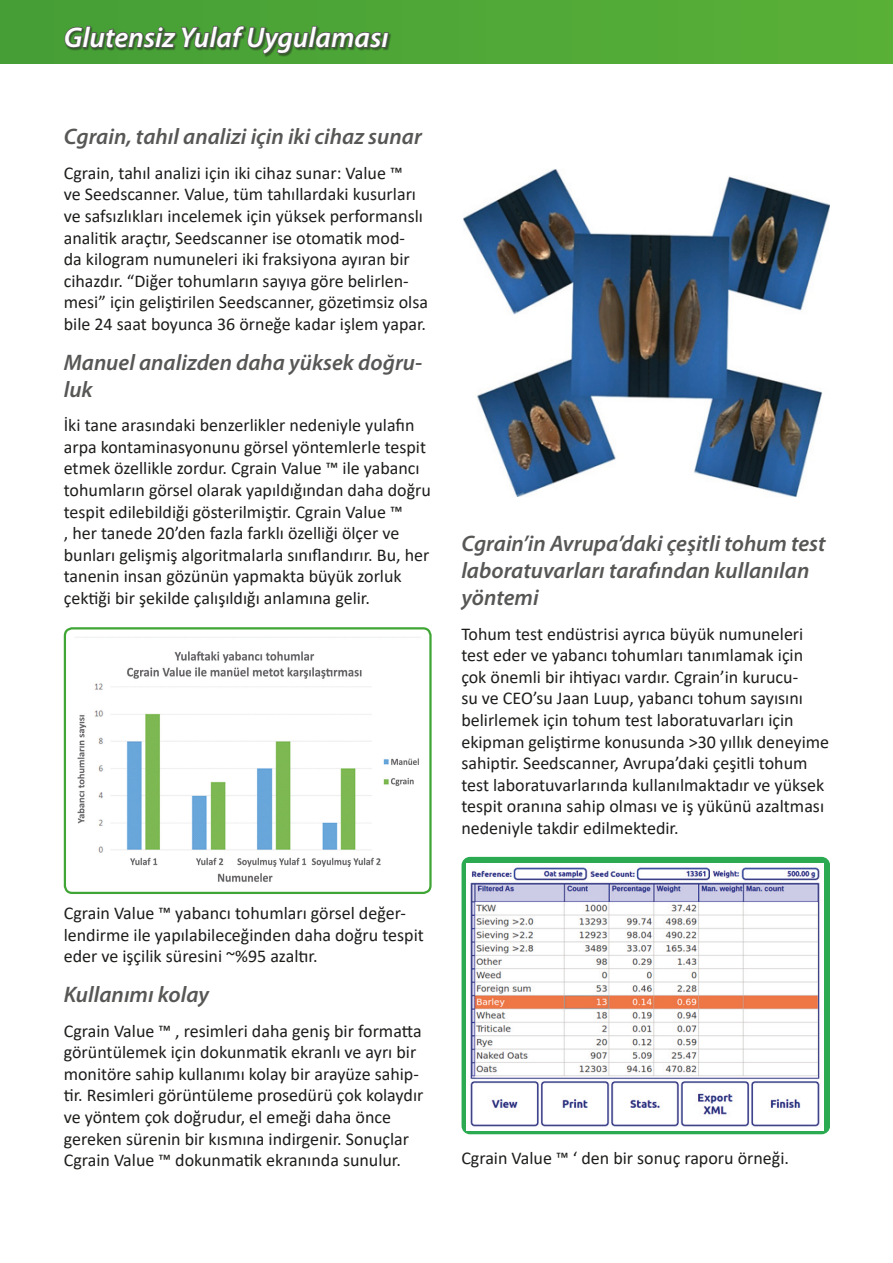
<style>
.page{position:relative;width:893px;height:1263px;background:#fff}
.page>*{position:absolute;margin:0;border:0;box-sizing:border-box;transform-origin:0 0}
.t1{font:italic 600 28.65px "Myriad Pro";color:#fff}
.t2{font:italic 600 22.5px/27px "Myriad Pro";color:#575756}
.t3{font:18px/21.6px "Calibri";color:#1d1d1b}
</style>
<div class="page">
<img style="left:64px;top:630px;width:365px;height:264px">
<div style="left:64px;top:627px;width:368px;height:267px;border:2px solid #3fa535;border-radius:7px"></div>
<div style="left:0;top:0;width:893px;height:64px;background:#51a937"></div>
<div style="left:462px;top:857px;width:367px;height:277px;background:#2baa52;border-radius:8px"></div>
<img style="left:466px;top:863px;width:357px;height:267px">
<img style="left:463px;top:169px;width:367px;height:328px">
<svg style="left:64px;top:25px;width:326px;height:32px"></svg>
<h1 class="t1" style="left:64px;top:19px;width:326px">Glutensiz Yulaf Uygulaması</h1>
<p class="t2" style="left:64px;top:123px;width:360px">Cgrain, tahıl analizi için iki cihaz sunar</p>
<p class="t3" style="left:64px;top:162px;width:366px">Cgrain, tahıl analizi için iki cihaz sunar: Value ™<br>ve Seedscanner. Value, tüm tahıllardaki kusurları ve safsızlıkları incelemek için yüksek performanslı analitik araçtır, Seedscanner ise otomatik mod-<br>da kilogram numuneleri iki fraksiyona ayıran bir cihazdır. “Diğer tohumların sayıya göre belirlen&shy;mesi” için geliştirilen Seedscanner, gözetimsiz olsa bile 24 saat boyunca 36 örneğe kadar işlem yapar.</p>
<p class="t2" style="left:64px;top:348px;width:360px">Manuel analizden daha yüksek doğru&shy;luk</p>
<p class="t3" style="left:64px;top:414px;width:369px">İki tane arasındaki benzerlikler nedeniyle yulafın arpa kontaminasyonunu görsel yöntemlerle tespit etmek özellikle zordur. Cgrain Value ™ ile yabancı tohumların görsel olarak yapıldığından daha doğru tespit edilebildiği gösterilmiştir. Cgrain Value ™<br>, her tanede 20’den fazla farklı özelliği ölçer ve bunları gelişmiş algoritmalarla sınıflandırır. Bu, her tanenin insan gözünün yapmakta büyük zorluk çektiği bir şekilde çalışıldığı anlamına gelir.</p>
<p class="t3" style="left:64px;top:902px;width:362px">Cgrain Value ™ yabancı tohumları görsel değer&shy;lendirme ile yapılabileceğinden daha doğru tespit eder ve işçilik süresini ~%95 azaltır.</p>
<p class="t2" style="left:64px;top:980px;width:147px">Kullanımı kolay</p>
<p class="t3" style="left:64px;top:1019px;width:361px">Cgrain Value ™ , resimleri daha geniş bir formatta görüntülemek için dokunmatik ekranlı ve ayrı bir monitöre sahip kullanımı kolay bir arayüze sahip&shy;tir. Resimleri görüntüleme prosedürü çok kolaydır ve yöntem çok doğrudur, el emeği daha önce gereken sürenin bir kısmına indirgenir. Sonuçlar Cgrain Value ™ dokunmatik ekranında sunulur.</p>
<p class="t2" style="left:461px;top:529px;width:366px">Cgrain’in Avrupa’daki çeşitli tohum test laboratuvarları tarafından kullanılan yöntemi</p>
<p class="t3" style="left:461px;top:622px;width:369px">Tohum test endüstrisi ayrıca büyük numuneleri test eder ve yabancı tohumları tanımlamak için çok önemli bir ihtiyacı vardır. Cgrain’in kurucu-<br>su ve CEO’su Jaan Luup, yabancı tohum sayısını belirlemek için tohum test laboratuvarları için ekipman geliştirme konusunda &gt;30 yıllık deneyime sahiptir. Seedscanner, Avrupa’daki çeşitli tohum test laboratuvarlarında kullanılmaktadır ve yüksek tespit oranına sahip olması ve iş yükünü azaltması nedeniyle takdir edilmektedir.</p>
<p class="t3" style="left:461px;top:1146px;width:329px">Cgrain Value ™ ‘ den bir sonuç raporu örneği.</p>
</div>
